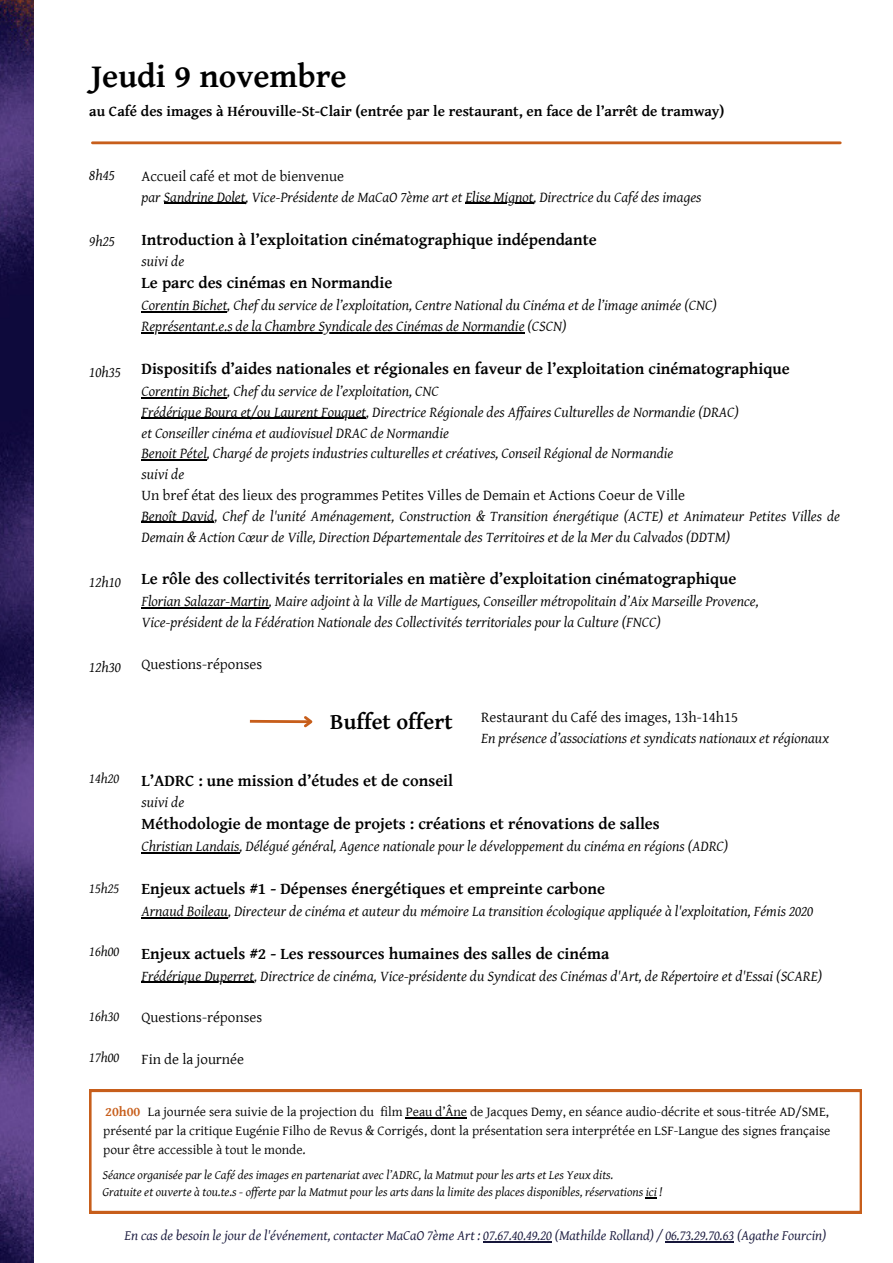
<style>
.page{position:relative;width:893px;height:1263px;background:#fff}
.page>*{position:absolute;margin:0;border:0;box-sizing:border-box;transform-origin:0 0}
.t1{font:700 33.45px "Gentium Basic";color:#000}
.t2{font:700 22.5px "Gentium Basic";color:#000}
.t3{font:700 16.5px "Gentium Basic";color:#000}
.t4{font:italic 15px/20.9px "Gentium Basic";color:#000}
.t5{font:15px "Gentium Basic";color:#000}
.t6{font:700 15px "Gentium Basic";color:#000}
.t7{font:italic 14.25px "Gentium Basic";color:#16163a}
.t8{font:italic 14.25px "Gentium Basic";color:#000}
.t9{font:13.5px/18.6px "Gentium Basic";color:#000;text-align:justify}
.t10{font:700 13.5px "Gentium Basic";color:#c75e1b}
.t11{font:italic 12.75px "Gentium Basic";color:#000}
</style>
<div class="page">
<img style="left:0;top:0;width:34px;height:1263px">
<hr style="left:141px;top:852px;width:98px;height:1px;background:#000">
<hr style="left:141px;top:917px;width:87px;height:1px;background:#000">
<hr style="left:141px;top:982px;width:113px;height:1px;background:#000">
<svg style="left:249px;top:716px;width:64px;height:12px"></svg>
<hr style="left:164px;top:203px;width:81px;height:1px;background:#000">
<hr style="left:465px;top:203px;width:68px;height:1px;background:#000">
<hr style="left:141px;top:311px;width:86px;height:2px;background:#000">
<hr style="left:141px;top:332px;width:383px;height:1px;background:#000">
<hr style="left:141px;top:397px;width:86px;height:1px;background:#000">
<hr style="left:141px;top:418px;width:225px;height:1px;background:#000">
<hr style="left:141px;top:459px;width:66px;height:2px;background:#000">
<hr style="left:141px;top:522px;width:73px;height:1px;background:#000">
<hr style="left:141px;top:607px;width:128px;height:1px;background:#000">
<hr style="left:483px;top:1241px;width:69px;height:1px;background:#16163a">
<hr style="left:665px;top:1241px;width:69px;height:1px;background:#16163a">
<hr style="left:92px;top:141px;width:748px;height:3px;background:#c75e1b">
<svg style="left:89px;top:1090px;width:773px;height:123px"></svg>
<hr style="left:406px;top:1117px;width:61px;height:2px;background:#000">
<p class="t1" style="left:91px;top:58px;width:257px">Jeudi 9 novembre</p>
<p class="t6" style="left:89px;top:103px;width:636px">au Café des images à Hérouville-St-Clair (entrée par le restaurant, en face de l’arrêt de tramway)</p>
<p class="t4" style="left:89px;top:165px;width:27px">8h45</p>
<p class="t4" style="left:89px;top:231px;width:27px">9h25</p>
<p class="t4" style="left:89px;top:362px;width:33px">10h35</p>
<p class="t4" style="left:89px;top:572px;width:33px">12h10</p>
<p class="t4" style="left:89px;top:657px;width:33px">12h30</p>
<p class="t8" style="left:89px;top:771px;width:31px">14h20</p>
<p class="t8" style="left:89px;top:880px;width:31px">15h25</p>
<p class="t8" style="left:89px;top:944px;width:31px">16h00</p>
<p class="t8" style="left:89px;top:1008px;width:31px">16h30</p>
<p class="t8" style="left:89px;top:1049px;width:31px">17h00</p>
<p class="t5" style="left:141px;top:168px;width:204px">Accueil café et mot de bienvenue</p>
<p class="t4" style="left:141px;top:187px;width:561px">par Sandrine Dolet, Vice-Présidente de MaCaO 7ème art et Elise Mignot, Directrice du Café des images</p>
<p class="t3" style="left:141px;top:230px;width:457px">Introduction à l’exploitation cinématographique indépendante</p>
<p class="t4" style="left:141px;top:252px;width:44px">suivi de</p>
<p class="t3" style="left:141px;top:274px;width:252px">Le parc des cinémas en Normandie</p>
<p class="t4" style="left:141px;top:295px;width:577px">Corentin Bichet, Chef du service de l’exploitation, Centre National du Cinéma et de l’image animée (CNC)</p>
<p class="t4" style="left:141px;top:316px;width:426px">Représentant.e.s de la Chambre Syndicale des Cinémas de Normandie (CSCN)</p>
<p class="t3" style="left:141px;top:359px;width:649px">Dispositifs d’aides nationales et régionales en faveur de l’exploitation cinématographique</p>
<p class="t4" style="left:141px;top:381px;width:299px">Corentin Bichet, Chef du service de l’exploitation, CNC</p>
<p class="t4" style="left:141px;top:402px;width:599px">Frédérique Boura et/ou Laurent Fouquet, Directrice Régionale des Affaires Culturelles de Normandie (DRAC)</p>
<p class="t4" style="left:141px;top:423px;width:309px">et Conseiller cinéma et audiovisuel DRAC de Normandie</p>
<p class="t4" style="left:141px;top:443px;width:533px">Benoit Pétel, Chargé de projets industries culturelles et créatives, Conseil Régional de Normandie</p>
<p class="t4" style="left:141px;top:464px;width:44px">suivi de</p>
<p class="t5" style="left:141px;top:487px;width:545px">Un bref état des lieux des programmes Petites Villes de Demain et Actions Coeur de Ville</p>
<p class="t4" style="left:141px;top:506px;width:700px">Benoît David, Chef de l'unité Aménagement, Construction &amp; Transition énergétique (ACTE) et Animateur Petites Villes de<br>Demain &amp; Action Cœur de Ville, Direction Départementale des Territoires et de la Mer du Calvados (DDTM)</p>
<p class="t3" style="left:141px;top:570px;width:596px">Le rôle des collectivités territoriales en matière d’exploitation cinématographique</p>
<p class="t4" style="left:141px;top:591px;width:619px">Florian Salazar-Martin, Maire adjoint à la Ville de Martigues, Conseiller métropolitain d’Aix Marseille Provence,</p>
<p class="t4" style="left:141px;top:612px;width:521px">Vice-président de la Fédération Nationale des Collectivités territoriales pour la Culture (FNCC)</p>
<p class="t5" style="left:141px;top:656px;width:122px">Questions-réponses</p>
<p class="t2" style="left:330px;top:709px;width:124px">Buffet offert</p>
<p class="t5" style="left:481px;top:709px;width:258px">Restaurant du Café des images, 13h-14h15</p>
<p class="t4" style="left:481px;top:728px;width:349px">En présence d’associations et syndicats nationaux et régionaux</p>
<p class="t3" style="left:141px;top:771px;width:313px">L’ADRC : une mission d’études et de conseil</p>
<p class="t4" style="left:141px;top:792px;width:44px">suivi de</p>
<p class="t3" style="left:141px;top:815px;width:520px">Méthodologie de montage de projets : créations et rénovations de salles</p>
<p class="t4" style="left:141px;top:836px;width:588px">Christian Landais, Délégué général, Agence nationale pour le développement du cinéma en régions (ADRC)</p>
<p class="t3" style="left:141px;top:880px;width:465px">Enjeux actuels #1 - Dépenses énergétiques et empreinte carbone</p>
<p class="t4" style="left:141px;top:901px;width:673px">Arnaud Boileau, Directeur de cinéma et auteur du mémoire La transition écologique appliquée à l'exploitation, Fémis 2020</p>
<p class="t3" style="left:141px;top:944px;width:469px">Enjeux actuels #2 - Les ressources humaines des salles de cinéma</p>
<p class="t4" style="left:141px;top:966px;width:682px">Frédérique Duperret, Directrice de cinéma, Vice-présidente du Syndicat des Cinémas d'Art, de Répertoire et d'Essai (SCARE)</p>
<p class="t5" style="left:141px;top:1009px;width:122px">Questions-réponses</p>
<p class="t5" style="left:141px;top:1051px;width:104px">Fin de la journée</p>
<p class="t9" style="left:103px;top:1103px;width:728px;text-indent:45px">La journée sera suivie de la projection du film Peau d’Âne de Jacques Demy, en séance audio-décrite et sous-titrée AD/SME, présenté par la critique Eugénie Filho de Revus &amp; Corrigés, dont la présentation sera interprétée en LSF-Langue des signes française pour être accessible à tout le monde.</p>
<p class="t11" style="left:102px;top:1167px;width:512px">Séance organisée par le Café des images en partenariat avec l’ADRC, la Matmut pour les arts et Les Yeux dits.</p>
<p class="t11" style="left:102px;top:1185px;width:561px">Gratuite et ouverte à tou.te.s - offerte par la Matmut pour les arts dans la limite des places disponibles, réservations ici !</p>
<p class="t10" style="left:105px;top:1104px;width:37px">20h00</p>
<p class="t7" style="left:125px;top:1227px;width:703px">En cas de besoin le jour de l'événement, contacter MaCaO 7ème Art : 07.67.40.49.20 (Mathilde Rolland) / 06.73.29.70.63 (Agathe Fourcin)</p>
</div>
